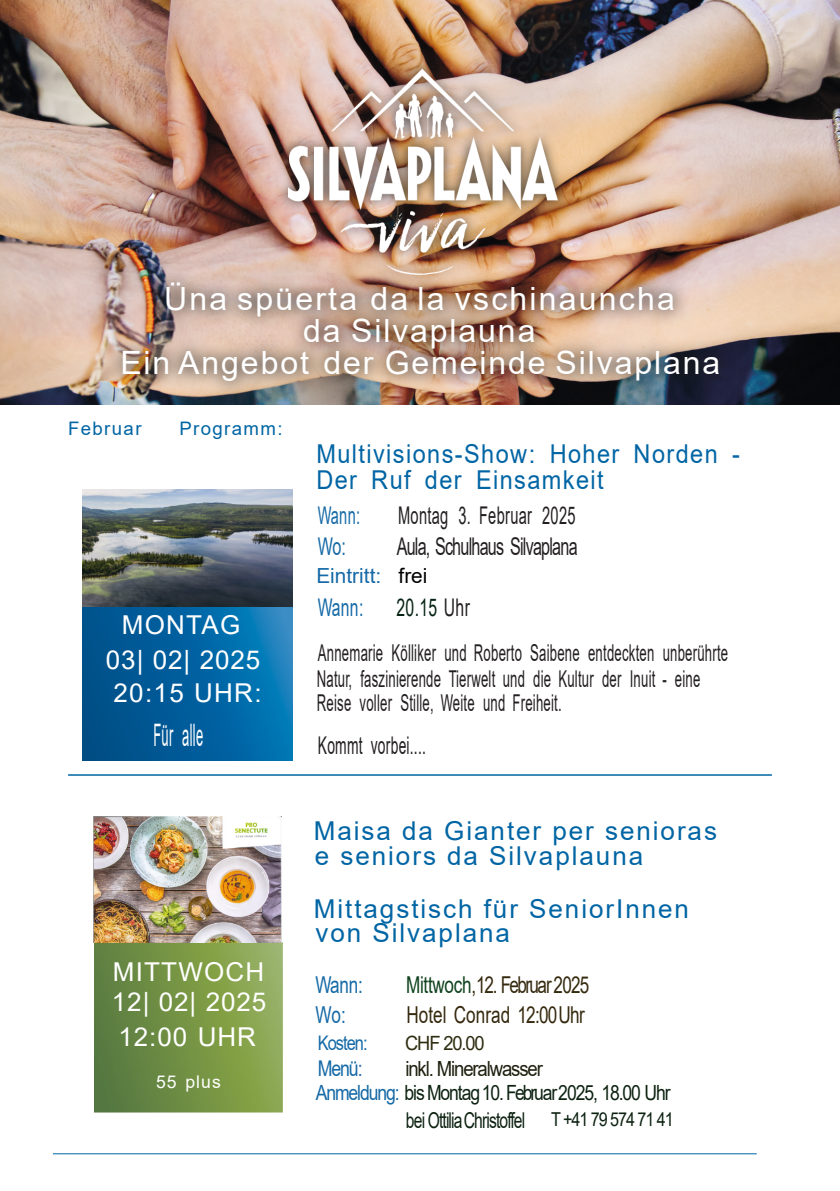
<style>
.page{position:relative;width:840px;height:1191px;background:#fff}
.page>*{position:absolute;margin:0;border:0;box-sizing:border-box;transform-origin:0 0}
.t1{font:32px/32px "Arial";letter-spacing:.06em;color:#fff;text-align:center}
.t2{font:31px "Arial";letter-spacing:.01em;color:#fff;scale:.42 1}
.t3{font:26px/24px "Arial";letter-spacing:.075em;color:#0065a4}
.t4{font:26px/34.4px "Arial";letter-spacing:.045em;color:#fff;text-align:center}
.t5{font:26px/26px "Arial";letter-spacing:.075em;color:#0065a4;scale:.9 1}
.t6{font:24.4px "Arial";letter-spacing:-.045em;color:#231f20;scale:.66 1}
.t7{font:24.4px "Arial";letter-spacing:.015em;color:#231f20;scale:.6 1}
.t8{font:24.4px "Arial";letter-spacing:.015em;color:#231f20;scale:.57 1}
.t9{font:24.4px "Arial";letter-spacing:.02em;color:#042212;scale:.64 1}
.t10{font:24.4px "Arial";letter-spacing:.02em;color:#1569a6;scale:.6 1}
.t11{font:24.4px "Arial";letter-spacing:.02em;color:#1569a6;scale:.64 1}
.t12{font:24.4px "Arial";letter-spacing:.02em;color:#1569a6;scale:.66 1}
.t13{font:24px "Arial";letter-spacing:.045em;color:#fff}
.t14{font:23.4px "Arial";letter-spacing:.005em;color:#35290e;scale:.73 1}
.t15{font:23.4px "Arial";color:#1569a6;scale:.73 1}
.t16{font:23.2px/25.2px "Arial";letter-spacing:.015em;color:#231f20;scale:.57 1}
.t17{font:23.2px "Arial";letter-spacing:-.045em;color:#35290e;scale:.73 1}
.t18{font:23.2px "Arial";color:#1569a6;scale:.73 1}
.t19{font:21.8px "Arial";letter-spacing:-.055em;color:#0d2211;scale:.72 1}
.t20{font:21.6px "Arial";color:#1569a6;scale:.82 1}
.t21{font:21px "Arial";letter-spacing:-.06em;color:#0d2211;scale:.84 1}
.t22{font:20.8px "Arial";letter-spacing:-.06em;color:#1f200f;scale:.89 1}
.t23{font:20.8px "Arial";color:#1569a6}
.t24{font:20px "Arial";letter-spacing:-.06em;color:#1569a6;scale:.82 1}
.t25{font:19.6px "Arial";letter-spacing:-.06em;color:#2e2d11;scale:.93 1}
.t26{font:19.2px "Arial";letter-spacing:-.065em;color:#0d2211;scale:.84 1}
.t27{font:18.6px "Arial";letter-spacing:.075em;color:#0065a4}
.t28{font:18px "Arial";letter-spacing:.09em;color:#fff}
.t29{font:17.6px "Arial";letter-spacing:.06em;color:#fff}
.s1{color:#231f20}
.s2{color:#000001}
.s3{color:#0e411d}
.s4{color:#2f66b1}
.s5{color:#1569a6}
</style>
<div class="page">
<img style="left:0;top:0;width:839px;height:404px">
<img style="left:275px;top:57px;width:293px;height:207px">
<img style="left:288px;top:68px;width:269px;height:196px">
<img style="left:105px;top:264px;width:629px;height:135px">
<hr style="left:68px;top:774px;width:703px;height:1px;background:#0065a4">
<img style="left:83px;top:607px;width:209px;height:153px">
<img style="left:94px;top:816px;width:188px;height:296px">
<img style="left:83px;top:489px;width:209px;height:118px">
<hr style="left:53px;top:1153px;width:703px;height:1px;background:#0065a4">
<h1 class="t1" style="left:120px;top:286px;width:601px">Üna spüerta da la vschinauncha<br>da Silvaplauna<br>Ein Angebot der Gemeinde Silvaplana</h1>
<p class="t27" style="left:68px;top:421px;width:75px">Februar</p>
<p class="t27" style="left:179px;top:421px;width:104px">Programm:</p>
<p class="t4" style="left:106px;top:610px;width:157px">MONTAG<br>03| 02| 2025<br>20:15 UHR:</p>
<p class="t13" style="left:82px;top:668px;width:136px">05. NI 2024</p>
<p class="t4" style="left:108px;top:677px;width:202px">00 UHRTWOCH</p>
<h2 class="t2" style="left:153px;top:723px;width:121px">Für alle</h2>
<p class="t28" style="left:143px;top:717px;width:66px">65 plus</p>
<p class="t29" style="left:149px;top:729px;width:66px">Für alle</p>
<p class="t5" style="left:316px;top:443px;width:472px">Multivisions-Show: Hoher Norden -<br>Der Ruf der Einsamkeit</p>
<p class="t10" style="left:318px;top:506px;width:72px">Wann:</p>
<p class="t7" style="left:398px;top:506px;width:297px">Montag 3. Februar 2025</p>
<p class="t12" style="left:318px;top:537px;width:44px">Wo:</p>
<p class="t6" style="left:396px;top:537px;width:275px">Aula, Schulhaus Silvaplana</p>
<p class="t11" style="left:318px;top:598px;width:73px">Wann:</p>
<p class="t9" style="left:396px;top:598px;width:116px">20.15 <span class="s1">Uhr</span></p>
<p class="t23" style="left:316px;top:568px;width:112px">Eintritt: <span class="s2">frei</span></p>
<p class="t16" style="left:316px;top:642px;width:722px">Annemarie Kölliker und Roberto Saibene entdeckten unberührte<br>Natur, faszinierende Tierwelt und die Kultur der Inuit - eine<br>Reise voller Stille, Weite und Freiheit.</p>
<p class="t8" style="left:318px;top:735px;width:191px">Kommt vorbei....</p>
<p class="t4" style="left:113px;top:957px;width:153px">MITTWOCH</p>
<p class="t4" style="left:112px;top:987px;width:156px">12| 02| 2025</p>
<p class="t4" style="left:118px;top:1022px;width:139px">12:00 UHR</p>
<p class="t29" style="left:156px;top:1074px;width:66px">55 plus</p>
<p class="t3" style="left:313px;top:821px;width:404px">Maisa da Gianter per senioras e seniors da Silvaplauna</p>
<p class="t3" style="left:313px;top:899px;width:376px">Mittagstisch für SeniorInnen von Silvaplana</p>
<p class="t18" style="left:315px;top:976px;width:66px">Wann:</p>
<p class="t17" style="left:406px;top:976px;width:252px"><span class="s3">Mittwoch</span>,12. Februar 2025</p>
<p class="t15" style="left:315px;top:1006px;width:43px">Wo:</p>
<p class="t14" style="left:406px;top:1006px;width:246px">Hotel Conrad 12:00 Uhr</p>
<p class="t24" style="left:317px;top:1035px;width:62px">Kosten:</p>
<p class="t25" style="left:405px;top:1035px;width:87px">CHF 20.00</p>
<p class="t20" style="left:317px;top:1060px;width:56px">Menü<span class="s4">:</span></p>
<p class="t22" style="left:405px;top:1060px;width:156px">inkl. Mineralwasser</p>
<p class="t21" style="left:315px;top:1085px;width:424px"><span class="s5">Anmeldung:</span> bis Montag 10. Februar 2025, 18.00 Uhr</p>
<p class="t19" style="left:406px;top:1112px;width:167px">bei Ottilia Christoffel</p>
<p class="t26" style="left:550px;top:1111px;width:147px">T +41 79 574 71 41</p>
</div>
